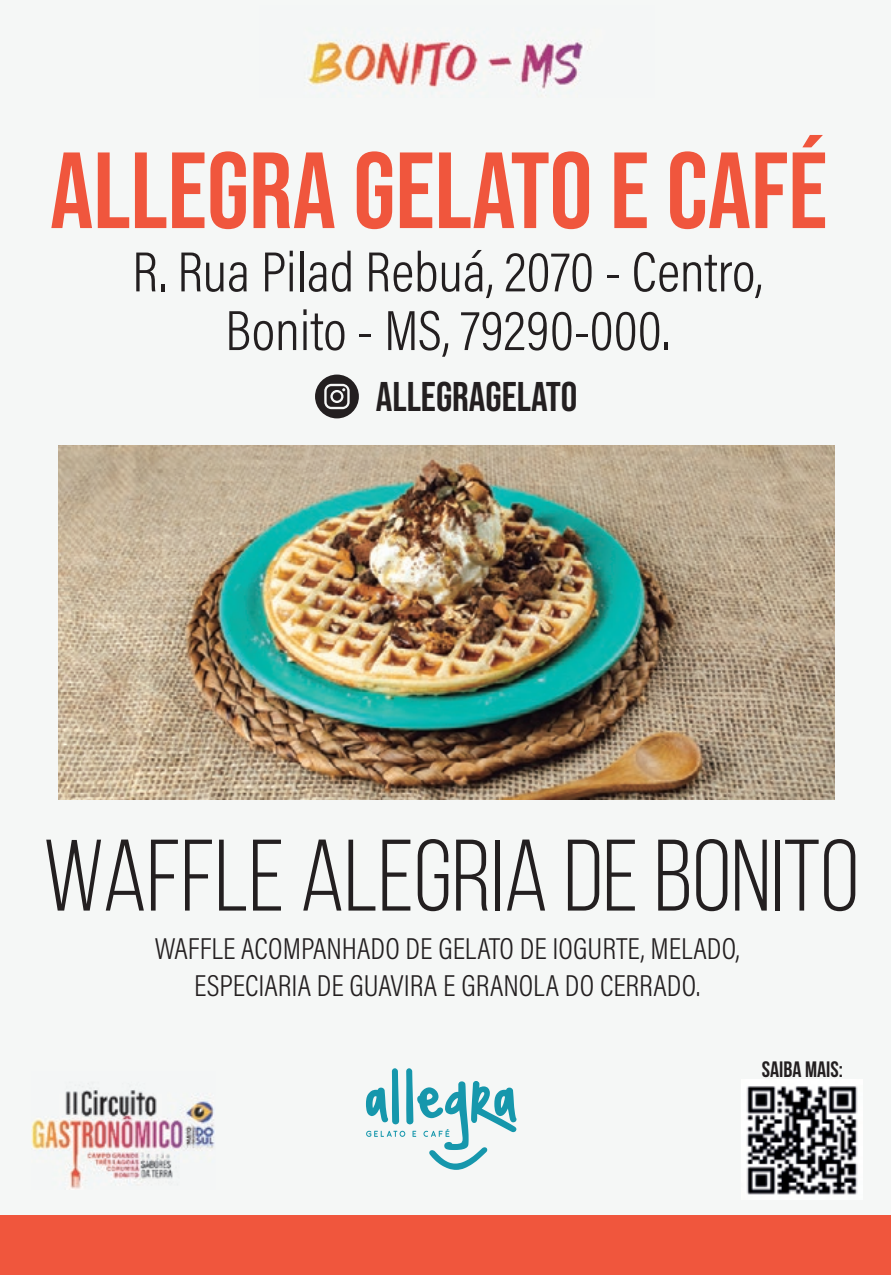
<style>
.page{position:relative;width:891px;height:1275px;background:#f5f7f6}
.page>*{position:absolute;margin:0;border:0;box-sizing:border-box;transform-origin:0 0}
.t1{font:108px "Bebas Neue";color:#f0563d}
.t2{font:101.4px "Bebas Neue";color:#231f20}
.t3{font:300 57px/58.8px "Acumin Pro Cond";color:#231f20;text-align:center}
.t4{font:41.4px "Bebas Neue";color:#231f20}
.t5{font:300 30.6px/36.6px "Acumin Pro Cond";color:#231f20;text-align:center}
.t6{font:22.2px "Bebas Neue";color:#231f20}
</style>
<div class="page">
<svg style="left:315px;top:375px;width:44px;height:43px"></svg>
<div style="left:333px;top:392px;width:8px;height:9px;background:#231f20;border-radius:50%"></div>
<img style="left:308px;top:40px;width:275px;height:56px">
<svg style="left:366px;top:1068px;width:150px;height:102px"></svg>
<img style="left:58px;top:445px;width:777px;height:354px">
<img style="left:747px;top:1086px;width:110px;height:109px">
<img style="left:31px;top:1090px;width:184px;height:99px">
<div style="left:0;top:1215px;width:891px;height:60px;background:#f0563d"></div>
<h1 class="t1" style="left:50px;top:130px;width:779px">ALLEGRA GELATO E CAFÉ</h1>
<h3 class="t3" style="left:132px;top:241px;width:632px">R. Rua Pilad Rebuá, 2070 - Centro,<br>Bonito - MS, 79290-000.</h3>
<h3 class="t4" style="left:376px;top:373px;width:203px">ALLEGRAGELATO</h3>
<h2 class="t2" style="left:43px;top:821px;width:817px">WAFFLE ALEGRIA DE BONITO</h2>
<p class="t5" style="left:155px;top:930px;width:586px">WAFFLE ACOMPANHADO DE GELATO DE IOGURTE, MELADO,<br>ESPECIARIA DE GUAVIRA E GRANOLA DO CERRADO.</p>
<p class="t6" style="left:762px;top:1057px;width:83px">SAIBA MAIS:</p>
</div>
